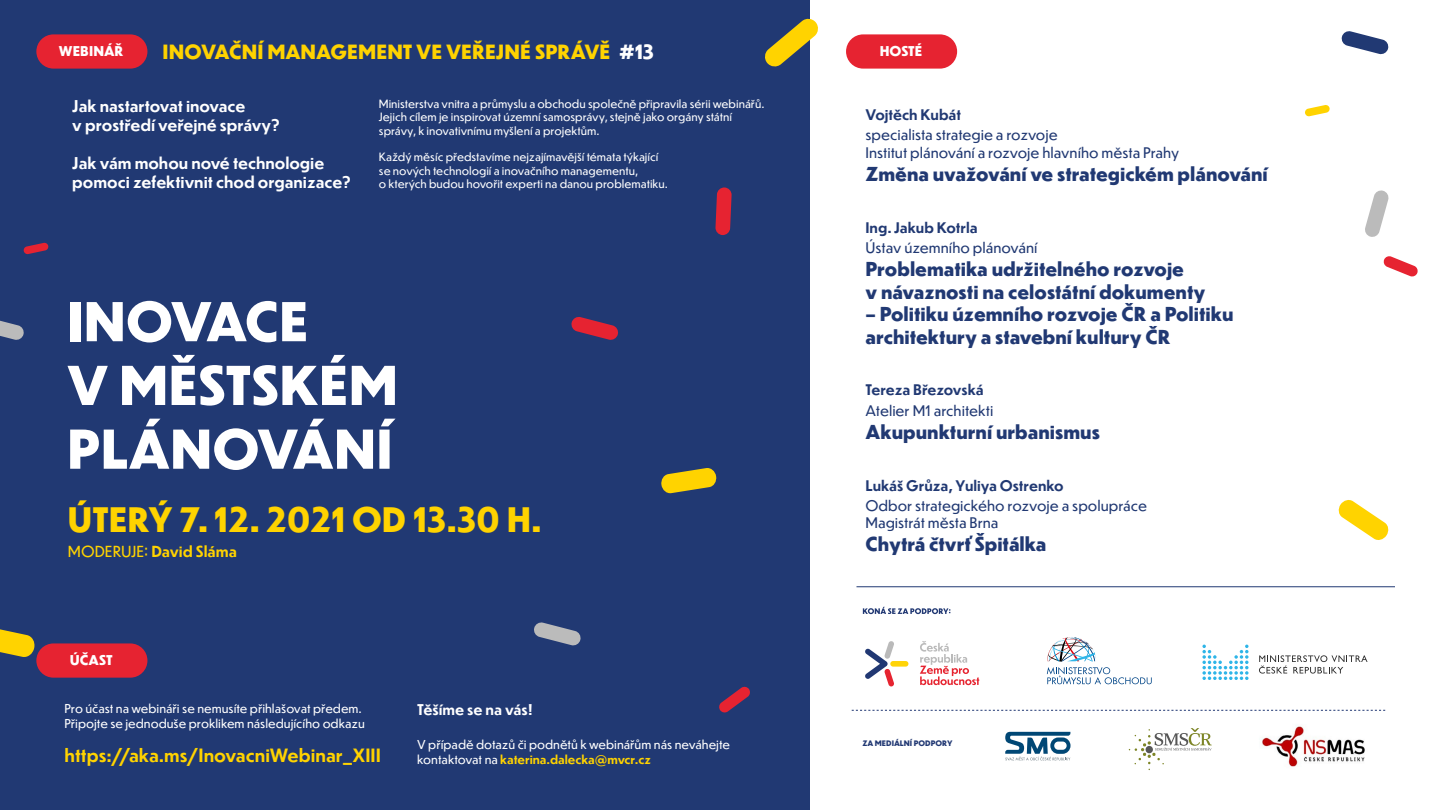
<style>
.page{position:relative;width:1440px;height:810px;background:#fff}
.page>*{position:absolute;margin:0;border:0;box-sizing:border-box;transform-origin:0 0}
.t1{font:800 52.5px "Dunbar Text";color:#fff}
.t2{font:800 52.5px "Dunbar Text";letter-spacing:-.02em;color:#fff}
.t3{font:800 33.15px "Dunbar Text";color:#ffd300}
.t4{font:800 19.27px "Dunbar Text";letter-spacing:-.005em;color:#ffd300}
.t5{font:800 18.9px/22.5px "Dunbar Text";color:#213973}
.t6{font:700 18px "Dunbar Text";color:#ffd300}
.t7{font:700 15.98px/19.2px "Dunbar Text";color:#fff}
.t8{font:700 15px "Dunbar Text";color:#ffd300}
.t9{font:700 14.62px "Dunbar Text";color:#fff}
.t10{font:14.4px "Dunbar Text";color:#213973}
.t11{font:700 14.4px "Dunbar Text";color:#213973}
.t12{font:800 13.27px "Dunbar Text";color:#fff}
.t13{font:12.08px "Dunbar Text";color:#fff}
.t14{font:700 12.08px "Dunbar Text";color:#ffd300}
.t15{font:11.25px/13.5px "Dunbar Text";color:#fff}
.t16{font:800 7.5px "Dunbar Text";color:#213873}
.s1{color:#fff}
.s2{font-weight:400}
.s3{font-weight:400;color:#fff}
</style>
<div class="page">
<div style="left:0;top:0;width:810px;height:810px;background:#213973"></div>
<svg style="left:534px;top:622px;width:47px;height:24px"></svg>
<svg style="left:1365px;top:190px;width:24px;height:47px"></svg>
<svg style="left:715px;top:187px;width:17px;height:48px"></svg>
<svg style="left:1341px;top:31px;width:48px;height:24px"></svg>
<svg style="left:0;top:320px;width:24px;height:20px"></svg>
<svg style="left:571px;top:317px;width:47px;height:23px"></svg>
<svg style="left:719px;top:686px;width:31px;height:27px"></svg>
<svg style="left:1383px;top:256px;width:35px;height:21px"></svg>
<svg style="left:765px;top:18px;width:53px;height:49px"></svg>
<svg style="left:0;top:629px;width:35px;height:28px"></svg>
<svg style="left:23px;top:242px;width:26px;height:12px"></svg>
<svg style="left:1305px;top:105px;width:25px;height:12px"></svg>
<svg style="left:661px;top:468px;width:56px;height:26px"></svg>
<svg style="left:1338px;top:500px;width:51px;height:40px"></svg>
<hr style="left:856px;top:586px;width:539px;height:1px;background:#213973">
<div style="left:846px;top:34px;width:111px;height:35px;background:#e62331;border-radius:17px"></div>
<div style="left:36px;top:34px;width:111px;height:35px;background:#e62331;border-radius:17px"></div>
<div style="left:36px;top:643px;width:111px;height:35px;background:#e62331;border-radius:17px"></div>
<svg style="left:1202px;top:645px;width:47px;height:35px"></svg>
<svg style="left:1259px;top:655px;width:109px;height:19px"></svg>
<svg style="left:1047px;top:667px;width:105px;height:17px"></svg>
<svg style="left:1047px;top:637px;width:49px;height:24px"></svg>
<div style="left:890px;top:661px;width:18px;height:6px;background:#ffd408;border-radius:3px"></div>
<svg style="left:865px;top:641px;width:29px;height:45px"></svg>
<svg style="left:920px;top:641px;width:59px;height:44px"></svg>
<svg style="left:863px;top:607px;width:87px;height:7px"></svg>
<img style="left:1262px;top:725px;width:103px;height:42px">
<svg style="left:1005px;top:732px;width:66px;height:29px"></svg>
<svg style="left:1129px;top:728px;width:83px;height:42px"></svg>
<div style="left:1146px;top:746px;width:7px;height:7px;background:#575757;border-radius:50%"></div>
<svg style="left:852px;top:710px;width:533px;height:1px"></svg>
<p class="t12" style="left:59px;top:42px;width:66px">WEBINÁŘ</p>
<p class="t4" style="left:163px;top:38px;width:493px">INOVAČNÍ MANAGEMENT VE VEŘEJNÉ SPRÁVĚ <span class="s1">#13</span></p>
<p class="t12" style="left:880px;top:42px;width:44px">HOSTÉ</p>
<p class="t7" style="left:72px;top:96px;width:210px">Jak nastartovat inovace<br>v prostředí veřejné správy?</p>
<p class="t7" style="left:72px;top:153px;width:281px">Jak vám mohou nové technologie pomoci zefektivnit chod organizace?</p>
<p class="t15" style="left:379px;top:97px;width:387px">Ministerstva vnitra a průmyslu a obchodu společně připravila sérii webinářů.<br>Jejich cílem je inspirovat územní samosprávy, stejně jako orgány státní správy, k inovativnímu myšlení a projektům.</p>
<p class="t15" style="left:379px;top:150px;width:291px">Každý měsíc představíme nejzajímavější témata týkající se nových technologií a inovačního managementu,<br>o kterých budou hovořit experti na danou problematiku.</p>
<p class="t2" style="left:67px;top:283px;width:243px">INOVACE</p>
<p class="t1" style="left:67px;top:347px;width:333px">V MĚSTSKÉM</p>
<p class="t1" style="left:67px;top:410px;width:327px">PLÁNOVÁNÍ</p>
<p class="t3" style="left:67px;top:495px;width:476px">ÚTERÝ 7. 12. 2021 OD 13.30 H.</p>
<p class="t8" style="left:68px;top:540px;width:171px"><span class="s2">MODERUJE:</span> David Sláma</p>
<p class="t12" style="left:70px;top:651px;width:44px">ÚČAST</p>
<p class="t13" style="left:64px;top:700px;width:299px">Pro účast na webináři se nemusíte přihlašovat předem.</p>
<p class="t13" style="left:64px;top:715px;width:302px">Připojte se jednoduše proklikem následujícího odkazu</p>
<p class="t9" style="left:417px;top:699px;width:117px">Těšíme se na vás!</p>
<p class="t13" style="left:417px;top:736px;width:314px">V případě dotazů či podnětů k webinářům nás neváhejte</p>
<p class="t6" style="left:64px;top:742px;width:318px">https://aka.ms/InovacniWebinar_XIII</p>
<p class="t14" style="left:417px;top:750px;width:235px"><span class="s3">kontaktovat na</span> katerina.dalecka@mvcr.cz</p>
<p class="t11" style="left:866px;top:104px;width:97px">Vojtěch Kubát</p>
<p class="t10" style="left:866px;top:124px;width:194px">specialista strategie a rozvoje</p>
<p class="t10" style="left:866px;top:142px;width:315px">Institut plánování a rozvoje hlavního města Prahy</p>
<p class="t5" style="left:866px;top:162px;width:404px">Změna uvažování ve strategickém plánování</p>
<p class="t11" style="left:866px;top:217px;width:114px">Ing. Jakub Kotrla</p>
<p class="t10" style="left:866px;top:237px;width:173px">Ústav územního plánování</p>
<p class="t5" style="left:866px;top:257px;width:341px">Problematika udržitelného rozvoje<br>v návaznosti na celostátní dokumenty</p>
<p class="t5" style="left:866px;top:302px;width:370px">– Politiku územního rozvoje ČR a Politiku architektury a stavební kultury ČR</p>
<p class="t11" style="left:866px;top:379px;width:120px">Tereza Březovská</p>
<p class="t10" style="left:866px;top:400px;width:129px">Atelier M1 architekti</p>
<p class="t5" style="left:866px;top:420px;width:236px">Akupunkturní urbanismus</p>
<p class="t11" style="left:866px;top:475px;width:200px">Lukáš Grůza, Yuliya Ostrenko</p>
<p class="t10" style="left:866px;top:495px;width:283px">Odbor strategického rozvoje a spolupráce</p>
<p class="t10" style="left:866px;top:512px;width:135px">Magistrát města Brna</p>
<p class="t5" style="left:866px;top:533px;width:183px">Chytrá čtvrť Špitálka</p>
<p class="t16" style="left:862px;top:738px;width:92px">ZA MEDIÁLNÍ PODPORY</p>
</div>
